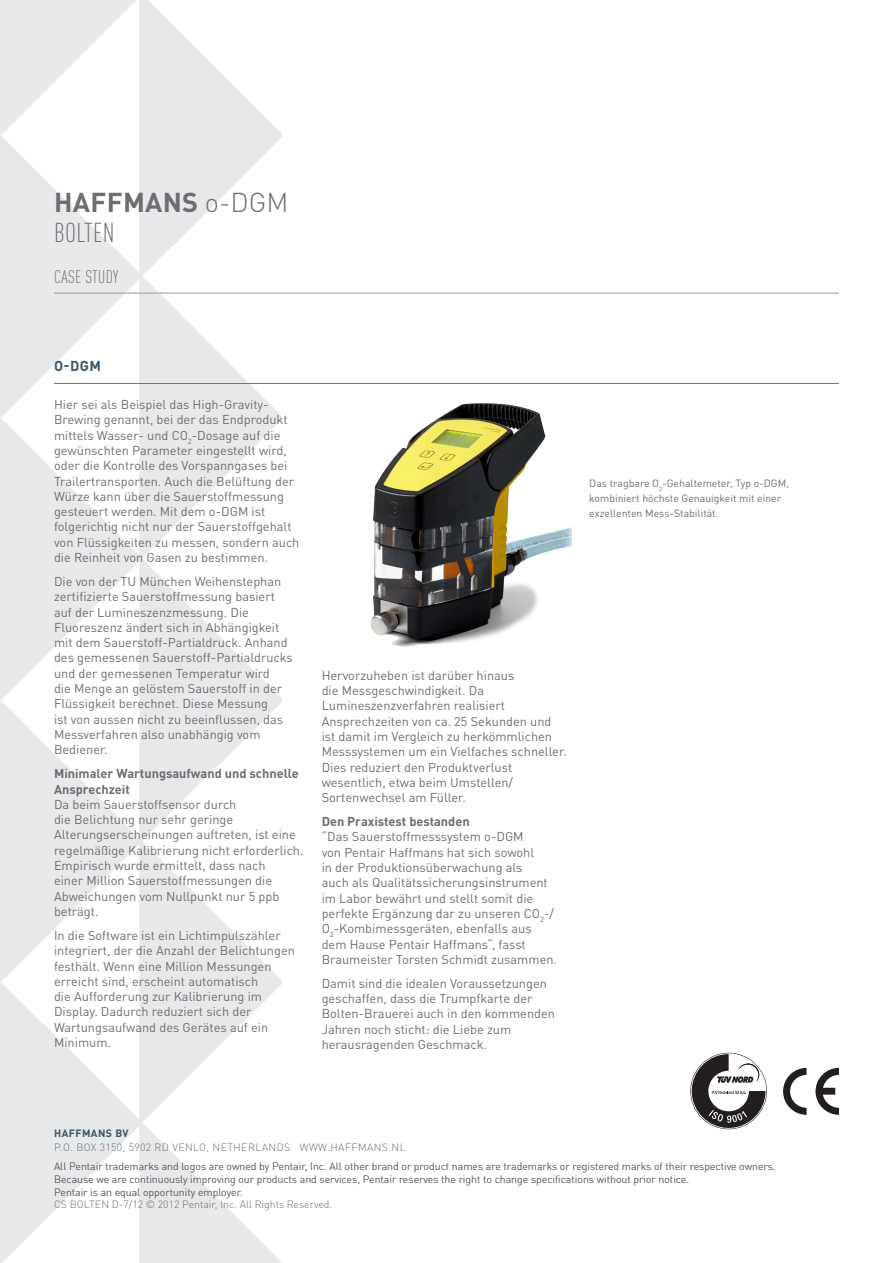
<style>
.page{position:relative;width:893px;height:1263px;background:#fff}
.page>*{position:absolute;margin:0;border:0;box-sizing:border-box;transform-origin:0 0}
.BrandedProductLine_T{font:700 27px "DIN Pro";letter-spacing:.01em;color:#6c6d70}
.C_Descriptor_Title{font:300 condensed 27px "DIN Pro";letter-spacing:.01em;color:#6c6d70}
.C_TitleSection{font:300 condensed 18px "DIN Pro";letter-spacing:.01em;color:#6c6d70}
.C_SubTitleBodyCopy{font:700 14.25px "DIN Pro";color:#3b5566}
.C_BodyCopy{font:12.75px/15.3px "DIN Pro";color:#6c6d70}
.B_LegalLine{font:300 10.5px "DIN Pro";color:#6c6d70}
.C_Caption{font:10.5px/15px "DIN Pro";color:#6c6d70}
.B_Signature_Address{font:300 10.5px "DIN Pro";letter-spacing:.04em;color:#6c6d70}
.B_Signature_SolPlatf{font:700 10.5px "DIN Pro";letter-spacing:.04em;color:#3b5566}
.s1{font-weight:300}
.s2{font-weight:700}
</style>
<div class="page">
<svg style="left:783px;top:1068px;width:23px;height:47px"></svg>
<svg style="left:815px;top:1068px;width:24px;height:47px"></svg>
<svg style="left:690px;top:1053px;width:77px;height:76px"></svg>
<hr style="left:54px;top:383px;width:785px;height:1px;background:#687a8a">
<hr style="left:54px;top:293px;width:785px;height:1px;background:#95979a">
<img style="left:370px;top:403px;width:201px;height:244px">
<p class="BrandedProductLine_T" style="left:54px;top:180px;width:236px">HAFFMANS <span class="s1">o-DGM</span></p>
<p class="C_Descriptor_Title" style="left:54px;top:214px;width:62px">BOLTEN</p>
<p class="C_TitleSection" style="left:54px;top:264px;width:66px">CASE STUDY</p>
<p class="C_SubTitleBodyCopy" style="left:54px;top:354px;width:49px">O-DGM</p>
<p class="C_BodyCopy" style="left:54px;top:395px;width:247px">Hier sei als Beispiel das High-Gravity-Brewing genannt, bei der das Endprodukt mittels Wasser- und CO<sub>2</sub>-Dosage auf die gewünschten Parameter eingestellt wird, oder die Kontrolle des Vorspanngases bei Trailertransporten. Auch die Belüftung der Würze kann über die Sauerstoffmessung gesteuert werden. Mit dem o-DGM ist folgerichtig nicht nur der Sauerstoffgehalt von Flüssigkeiten zu messen, sondern auch die Reinheit von Gasen zu bestimmen.</p>
<p class="C_BodyCopy" style="left:54px;top:572px;width:240px">Die von der TU München Weihenstephan zertifizierte Sauerstoffmessung basiert auf der Lumineszenzmessung. Die Fluoreszenz ändert sich in Abhängigkeit mit dem Sauerstoff-Partialdruck. Anhand des gemessenen Sauerstoff-Partialdrucks und der gemessenen Temperatur wird<br>die Menge an gelöstem Sauerstoff in der Flüssigkeit berechnet. Diese Messung<br>ist von aussen nicht zu beeinflussen, das Messverfahren also unabhängig vom Bediener.</p>
<p class="C_BodyCopy" style="left:54px;top:765px;width:251px"><span class="s2">Minimaler Wartungsaufwand und schnelle Ansprechzeit<br></span>Da beim Sauerstoffsensor durch<br>die Belichtung nur sehr geringe Alterungserscheinungen auftreten, ist eine regelmäßige Kalibrierung nicht erforderlich.<br>Empirisch wurde ermittelt, dass nach<br>einer Million Sauerstoffmessungen die Abweichungen vom Nullpunkt nur 5 ppb beträgt.</p>
<p class="C_BodyCopy" style="left:54px;top:926px;width:242px">In die Software ist ein Lichtimpulszähler integriert, der die Anzahl der Belichtungen festhält. Wenn eine Million Messungen erreicht sind, erscheint automatisch<br>die Aufforderung zur Kalibrierung im Display. Dadurch reduziert sich der Wartungsaufwand des Gerätes auf ein Minimum.</p>
<p class="C_BodyCopy" style="left:322px;top:666px;width:247px">Hervorzuheben ist darüber hinaus<br>die Messgeschwindigkeit. Da Lumineszenzverfahren realisiert Ansprechzeiten von ca. 25 Sekunden und ist damit im Vergleich zu herkömmlichen Messsystemen um ein Vielfaches schneller.<br>Dies reduziert den Produktverlust wesentlich, etwa beim Umstellen/ Sortenwechsel am Füller.</p>
<p class="C_BodyCopy" style="left:322px;top:812px;width:237px"><span class="s2">Den Praxistest bestanden<br></span>“Das Sauerstoffmesssystem o-DGM<br>von Pentair Haffmans hat sich sowohl<br>in der Produktionsüberwachung als<br>auch als Qualitätssicherungsinstrument im Labor bewährt und stellt somit die perfekte Ergänzung dar zu unseren CO<sub>2</sub>-/ O<sub>2</sub>-Kombimessgeräten, ebenfalls aus dem Hause Pentair Haffmans“, fasst Braumeister Torsten Schmidt zusammen.</p>
<p class="C_BodyCopy" style="left:322px;top:974px;width:235px">Damit sind die idealen Voraussetzungen geschaffen, dass die Trumpfkarte der Bolten-Brauerei auch in den kommenden Jahren noch sticht: die Liebe zum herausragenden Geschmack.</p>
<p class="C_Caption" style="left:589px;top:475px;width:201px">Das tragbare O<sub>2</sub>-Gehaltemeter, Typ o-DGM, kombiniert höchste Genauigkeit mit einer</p>
<p class="C_Caption" style="left:589px;top:505px;width:131px">exzellenten Mess-Stabilität.</p>
<p class="B_Signature_SolPlatf" style="left:54px;top:1124px;width:76px">HAFFMANS BV</p>
<p class="B_Signature_Address" style="left:54px;top:1139px;width:353px">P.O. BOX 3150, 5902 RD VENLO, NETHERLANDS WWW.HAFFMANS.NL</p>
<p class="B_LegalLine" style="left:54px;top:1158px;width:723px">All Pentair trademarks and logos are owned by Pentair, Inc. All other brand or product names are trademarks or registered marks of their respective owners.</p>
<p class="B_LegalLine" style="left:54px;top:1171px;width:637px">Because we are continuously improving our products and services, Pentair reserves the right to change specifications without prior notice.</p>
<p class="B_LegalLine" style="left:54px;top:1184px;width:190px">Pentair is an equal opportunity employer.</p>
<p class="B_LegalLine" style="left:54px;top:1196px;width:280px">CS BOLTEN D-7/12 © 2012 Pentair, Inc. All Rights Reserved.</p>
</div>
